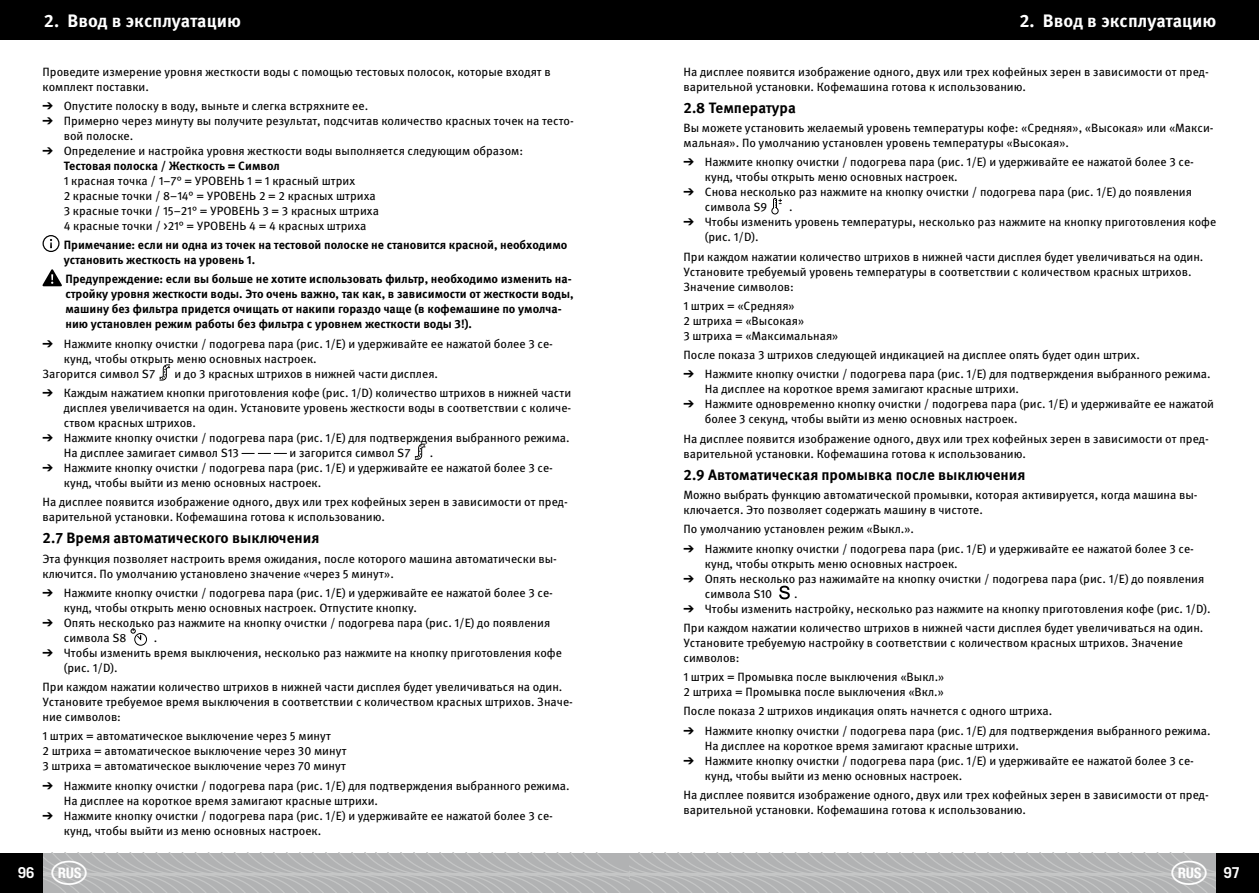
<style>
.page{position:relative;width:1259px;height:893px;background:#fff}
.page>*{position:absolute;margin:0;border:0;box-sizing:border-box;transform-origin:0 0}
.t1{font:700 18px "Meta Pro";color:#fff}
.t2{font:700 15px "Meta Pro";color:#000}
.t3{font:700 15px "Trade Gothic LT Std";color:#fff}
.t4{font:12px/15px "Meta Pro";color:#000}
.t5{font:700 12px/15px "Meta Pro";color:#000}
</style>
<div class="page">
<svg style="left:43px;top:235px;width:17px;height:17px"></svg>
<svg style="left:43px;top:269px;width:19px;height:17px"></svg>
<svg style="left:159px;top:364px;width:12px;height:17px"></svg>
<svg style="left:241px;top:453px;width:46px;height:1px"></svg>
<svg style="left:414px;top:443px;width:12px;height:17px"></svg>
<div style="left:134px;top:633px;width:13px;height:13px;border:1px solid #000;border-radius:50%"></div>
<svg style="left:131px;top:628px;width:10px;height:13px"></svg>
<svg style="left:771px;top:198px;width:11px;height:17px"></svg>
<svg style="left:779px;top:586px;width:11px;height:13px"></svg>
<div style="left:0;top:0;width:1258px;height:40px;background:#000"></div>
<div style="left:1216px;top:853px;width:42px;height:40px;background:#000"></div>
<div style="left:0;top:853px;width:42px;height:40px;background:#000"></div>
<svg style="left:42px;top:853px;width:1174px;height:40px;background:#b5b6b7"></svg>
<h1 class="t1" style="left:44px;top:9px;width:198px">2. Ввод в эксплуатацию</h1>
<h1 class="t1" style="left:1019px;top:9px;width:198px">2. Ввод в эксплуатацию</h1>
<p class="t4" style="left:43px;top:64px;width:510px">Проведите измерение уровня жесткости воды с помощью тестовых полосок, которые входят в комплект поставки.</p>
<p class="t4" style="left:64px;top:98px;width:511px">Опустите полоску в воду, выньте и слегка встряхните ее.<br>Примерно через минуту вы получите результат, подсчитав количество красных точек на тесто&shy;вой полоске.<br>Определение и настройка уровня жесткости воды выполняется следующим образом:</p>
<p class="t5" style="left:64px;top:158px;width:217px">Тестовая полоска / Жесткость = Символ</p>
<p class="t4" style="left:64px;top:173px;width:317px">1 красная точка / 1–7° = УРОВЕНЬ 1 = 1 красный штрих<br>2 красные точки / 8–14° = УРОВЕНЬ 2 = 2 красных штриха 3 красные точки / 15–21° = УРОВЕНЬ 3 = 3 красных штриха 4 красные точки / &gt;21° = УРОВЕНЬ 4 = 4 красных штриха</p>
<p class="t5" style="left:64px;top:237px;width:505px">Примечание: если ни одна из точек на тестовой полоске не становится красной, необходимо установить жесткость на уровень 1.</p>
<p class="t5" style="left:65px;top:272px;width:510px">Предупреждение: если вы больше не хотите использовать фильтр, необходимо изменить на&shy;стройку уровня жесткости воды. Это очень важно, так как, в зависимости от жесткости воды, машину без фильтра придется очищать от накипи гораздо чаще (в кофемашине по умолча&shy;нию установлен режим работы без фильтра с уровнем жесткости воды 3!).</p>
<p class="t4" style="left:64px;top:336px;width:491px">Нажмите кнопку очистки / подогрева пара (рис. 1/E) и удерживайте ее нажатой более 3 се-</p>
<p class="t4" style="left:64px;top:351px;width:254px">кунд, чтобы открыть меню основных настроек.</p>
<p class="t4" style="left:43px;top:366px;width:114px">Загорится символ S7</p>
<p class="t4" style="left:64px;top:364px;width:509px;line-height:19.2px;text-indent:111px">и до 3 красных штрихов в нижней части дисплея.<br>Каждым нажатием кнопки приготовления кофе (рис. 1/D) количество штрихов в нижней части</p>
<p class="t4" style="left:64px;top:400px;width:509px">дисплея увеличивается на один. Установите уровень жесткости воды в соответствии с количе&shy;ством красных штрихов.<br>Нажмите кнопку очистки / подогрева пара (рис. 1/E) для подтверждения выбранного режима.<br>На дисплее замигает символ S13</p>
<p class="t4" style="left:289px;top:445px;width:122px">и загорится символ S7</p>
<p class="t4" style="left:64px;top:445px;width:491px;text-indent:366px">.<br>Нажмите кнопку очистки / подогрева пара (рис. 1/E) и удерживайте ее нажатой более 3 се&shy;кунд, чтобы выйти из меню основных настроек.</p>
<p class="t4" style="left:43px;top:494px;width:527px">На дисплее появится изображение одного, двух или трех кофейных зерен в зависимости от пред&shy;варительной установки. Кофемашина готова к использованию.</p>
<p class="t2" style="left:43px;top:529px;width:278px">2.7 Время автоматического выключения</p>
<p class="t4" style="left:43px;top:551px;width:516px">Эта функция позволяет настроить время ожидания, после которого машина автоматически вы&shy;ключится. По умолчанию установлено значение «через 5 минут».</p>
<p class="t4" style="left:64px;top:585px;width:491px">Нажмите кнопку очистки / подогрева пара (рис. 1/E) и удерживайте ее нажатой более 3 се&shy;кунд, чтобы открыть меню основных настроек. Отпустите кнопку.<br>Опять несколько раз нажмите на кнопку очистки / подогрева пара (рис. 1/E) до появления символа S8</p>
<p class="t4" style="left:64px;top:630px;width:499px;text-indent:90px">.<br>Чтобы изменить время выключения, несколько раз нажмите на кнопку приготовления кофе (рис. 1/D).</p>
<p class="t4" style="left:43px;top:679px;width:532px">При каждом нажатии количество штрихов в нижней части дисплея будет увеличиваться на один.<br>Установите требуемое время выключения в соответствии с количеством красных штрихов. Значе&shy;ние символов:</p>
<p class="t4" style="left:43px;top:729px;width:306px">1 штрих = автоматическое выключение через 5 минут<br>2 штриха = автоматическое выключение через 30 минут<br>3 штриха = автоматическое выключение через 70 минут</p>
<p class="t4" style="left:64px;top:778px;width:507px">Нажмите кнопку очистки / подогрева пара (рис. 1/E) для подтверждения выбранного режима.<br>На дисплее на короткое время замигают красные штрихи.<br>Нажмите кнопку очистки / подогрева пара (рис. 1/E) и удерживайте ее нажатой более 3 се&shy;кунд, чтобы выйти из меню основных настроек.</p>
<p class="t4" style="left:683px;top:64px;width:527px">На дисплее появится изображение одного, двух или трех кофейных зерен в зависимости от пред&shy;варительной установки. Кофемашина готова к использованию.</p>
<p class="t2" style="left:683px;top:98px;width:114px">2.8 Температура</p>
<p class="t4" style="left:683px;top:120px;width:531px">Вы можете установить желаемый уровень температуры кофе: «Средняя», «Высокая» или «Макси&shy;мальная». По умолчанию установлен уровень температуры «Высокая».</p>
<p class="t4" style="left:705px;top:155px;width:491px">Нажмите кнопку очистки / подогрева пара (рис. 1/E) и удерживайте ее нажатой более 3 се&shy;кунд, чтобы открыть меню основных настроек.<br>Снова несколько раз нажмите на кнопку очистки / подогрева пара (рис. 1/E) до появления символа S9</p>
<p class="t4" style="left:705px;top:200px;width:513px;text-indent:84px">.<br>Чтобы изменить уровень температуры, несколько раз нажмите на кнопку приготовления кофе (рис. 1/D).</p>
<p class="t4" style="left:683px;top:249px;width:521px">При каждом нажатии количество штрихов в нижней части дисплея будет увеличиваться на один.<br>Установите требуемый уровень температуры в соответствии с количеством красных штрихов.<br>Значение символов:</p>
<p class="t4" style="left:683px;top:298px;width:156px">1 штрих = «Средняя»<br>2 штриха = «Высокая»<br>3 штриха = «Максимальная»</p>
<p class="t4" style="left:705px;top:345px;width:507px;line-height:19.2px;text-indent:-21px">После показа 3 штрихов следующей индикацией на дисплее опять будет один штрих.<br>Нажмите кнопку очистки / подогрева пара (рис. 1/E) для подтверждения выбранного режима.</p>
<p class="t4" style="left:705px;top:382px;width:511px">На дисплее на короткое время замигают красные штрихи.<br>Нажмите одновременно кнопку очистки / подогрева пара (рис. 1/E) и удерживайте ее нажатой более 3 секунд, чтобы выйти из меню основных настроек.</p>
<p class="t4" style="left:683px;top:431px;width:527px">На дисплее появится изображение одного, двух или трех кофейных зерен в зависимости от пред&shy;варительной установки. Кофемашина готова к использованию.</p>
<p class="t2" style="left:683px;top:465px;width:343px">2.9 Автоматическая промывка после выключения</p>
<p class="t4" style="left:683px;top:487px;width:515px">Можно выбрать функцию автоматической промывки, которая активируется, когда машина вы&shy;ключается. Это позволяет содержать машину в чистоте.</p>
<p class="t4" style="left:705px;top:520px;width:491px;line-height:19.2px;text-indent:-21px">По умолчанию установлен режим «Выкл.».<br>Нажмите кнопку очистки / подогрева пара (рис. 1/E) и удерживайте ее нажатой более 3 се-</p>
<p class="t4" style="left:705px;top:556px;width:501px">кунд, чтобы открыть меню основных настроек.<br>Опять несколько раз нажимайте на кнопку очистки / подогрева пара (рис. 1/E) до появления символа S10</p>
<p class="t4" style="left:705px;top:586px;width:507px;text-indent:89px">.<br>Чтобы изменить настройку, несколько раз нажмите на кнопку приготовления кофе (рис. 1/D).</p>
<p class="t4" style="left:683px;top:620px;width:521px">При каждом нажатии количество штрихов в нижней части дисплея будет увеличиваться на один.<br>Установите требуемую настройку в соответствии с количеством красных штрихов. Значение символов:</p>
<p class="t4" style="left:683px;top:669px;width:262px">1 штрих = Промывка после выключения «Выкл.»<br>2 штриха = Промывка после выключения «Вкл.»</p>
<p class="t4" style="left:705px;top:702px;width:507px;line-height:19.2px;text-indent:-21px">После показа 2 штрихов индикация опять начнется с одного штриха.<br>Нажмите кнопку очистки / подогрева пара (рис. 1/E) для подтверждения выбранного режима.</p>
<p class="t4" style="left:705px;top:738px;width:491px">На дисплее на короткое время замигают красные штрихи.<br>Нажмите кнопку очистки / подогрева пара (рис. 1/E) и удерживайте ее нажатой более 3 се&shy;кунд, чтобы выйти из меню основных настроек.</p>
<p class="t4" style="left:683px;top:787px;width:527px">На дисплее появится изображение одного, двух или трех кофейных зерен в зависимости от пред&shy;варительной установки. Кофемашина готова к использованию.</p>
<p class="t3" style="left:18px;top:863px;width:18px">96</p>
<p class="t3" style="left:1223px;top:863px;width:18px">97</p>
</div>
